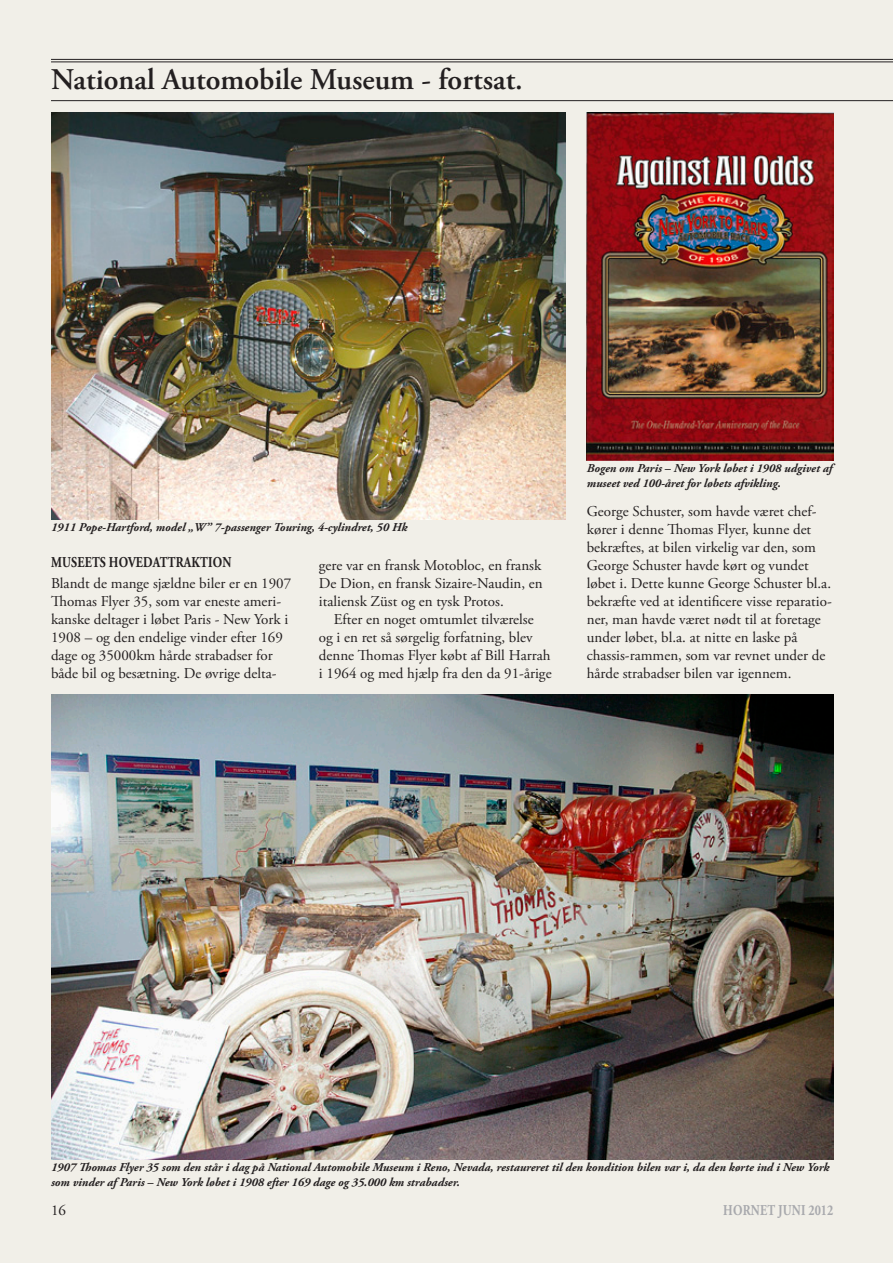
<style>
.page{position:relative;width:893px;height:1263px;background:#f1efe8}
.page>*{position:absolute;margin:0;border:0;box-sizing:border-box;transform-origin:0 0}
.t1{font:600 30px "Adobe Garamond Pro";color:#231f20}
.t2{font:15px/18px "Adobe Garamond Pro";color:#231f20}
.t3{font:700 15px "Adobe Garamond Pro";letter-spacing:.015em;color:#231f20;scale:.8 1}
.t4{font:700 15px "Adobe Garamond Pro";letter-spacing:.015em;color:#a8a9ad;scale:.8 1}
.t5{font:italic 700 12px/15px "Adobe Garamond Pro";color:#231f20}
</style>
<div class="page">
<hr style="left:51px;top:59px;width:842px;height:1px;background:#231f20">
<hr style="left:51px;top:62px;width:842px;height:1px;background:#231f20">
<hr style="left:51px;top:100px;width:842px;height:1px;background:#231f20">
<img style="left:51px;top:694px;width:782px;height:466px">
<img style="left:587px;top:113px;width:246px;height:348px">
<img style="left:51px;top:113px;width:515px;height:407px">
<h1 class="t1" style="left:51px;top:62px;width:473px">National Automobile Museum - fortsat.</h1>
<p class="t5" style="left:51px;top:520px;width:358px">1911 Pope-Hartford, model „W” 7-passenger Touring, 4-cylindret, 50 Hk</p>
<p class="t3" style="left:51px;top:554px;width:139px">MUSEETS HOVEDATTRAKT</p>
<p class="t3" style="left:208px;top:554px;width:19px">ION</p>
<p class="t2" style="left:51px;top:575px;width:242px">Blandt de mange sjældne biler er en 1907<br>Thomas Flyer 35, som var eneste ameri&shy;kanske deltager i løbet Paris - New York i 1908 – og den endelige vinder efter 169 dage og 35000km hårde strabadser for både bil og besætning. De øvrige delta-</p>
<p class="t2" style="left:319px;top:557px;width:225px;text-align:justify">gere var en fransk Motobloc, en fransk De Dion, en fransk Sizaire-Naudin, en italiensk Züst og en tysk Protos.</p>
<p class="t2" style="left:319px;top:611px;width:234px;text-indent:15px">Efter en noget omtumlet tilværelse<br>og i en ret så sørgelig forfatning, blev denne Thomas Flyer købt af Bill Harrah i 1964 og med hjælp fra den da 91-årige</p>
<p class="t5" style="left:587px;top:461px;width:247px">Bogen om Paris – New York løbet i 1908 udgivet af museet ved 100-året for løbets afvikling.</p>
<p class="t2" style="left:587px;top:502px;width:246px">George Schuster, som havde været chef&shy;kører i denne Thomas Flyer, kunne det bekræftes, at bilen virkelig var den, som George Schuster havde kørt og vundet løbet i. Dette kunne George Schuster bl.a. bekræfte ved at identificere visse reparatio&shy;ner, man havde været nødt til at foretage under løbet, bl.a. at nitte en laske på chassis-rammen, som var revnet under de hårde strabadser bilen var igennem.</p>
<p class="t5" style="left:51px;top:1160px;width:780px">1907 Thomas Flyer 35 som den står i dag på National Automobile Museum i Reno, Nevada, restaureret til den kondition bilen var i, da den kørte ind i New York som vinder af Paris – New York løbet i 1908 efter 169 dage og 35.000 km strabadser.</p>
<p class="t2" style="left:51px;top:1202px;width:16px">16</p>
<p class="t4" style="left:723px;top:1202px;width:139px">HORNET JUNI 2012</p>
</div>
